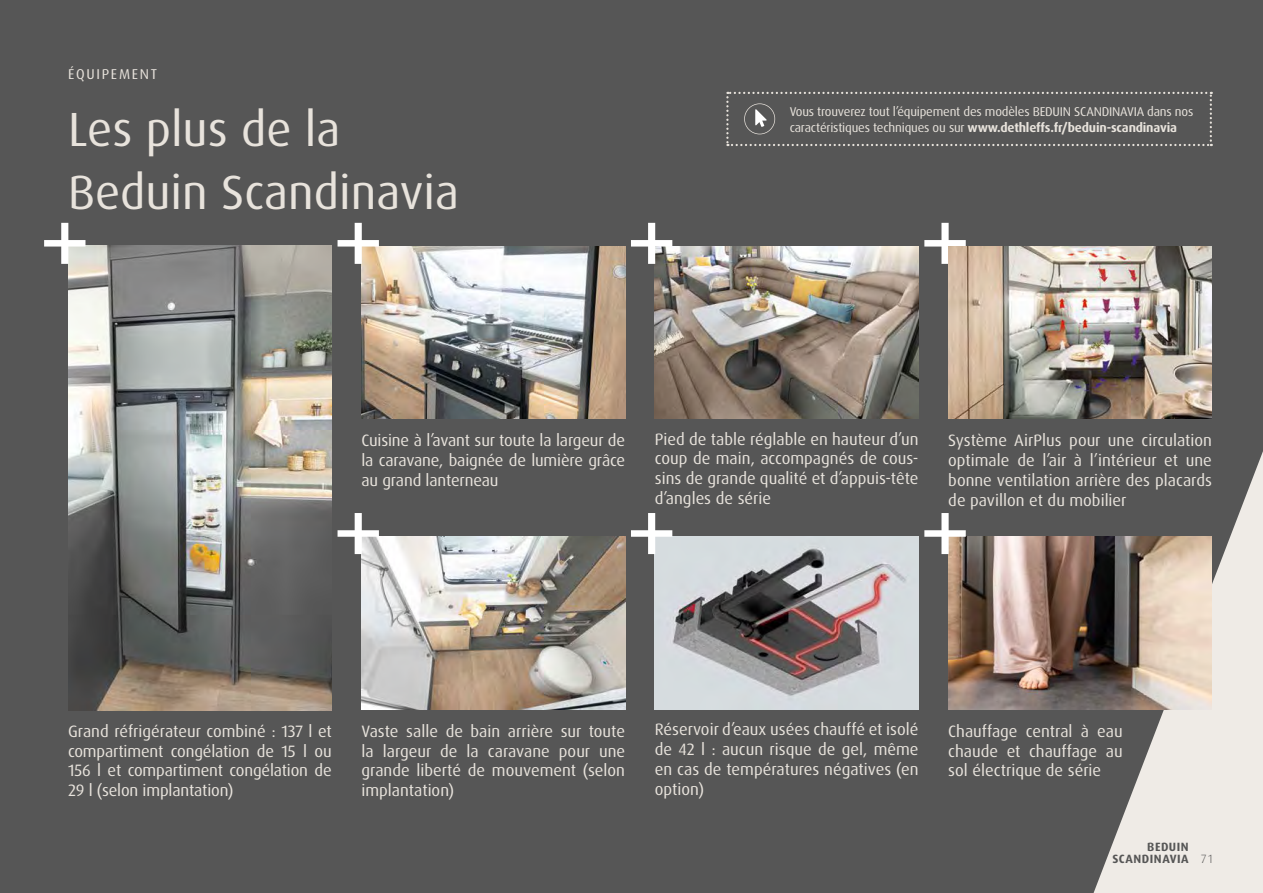
<style>
.page{position:relative;width:1263px;height:893px;background:#565656}
.page>*{position:absolute;margin:0;border:0;box-sizing:border-box;transform-origin:0 0}
.t1{font:48px/63px "Dax Pro";color:#e8e3dc}
.t2{font:16.5px/19.8px "Dax Pro";color:#e8e3dc;text-align:justify}
.t3{font:14.25px "Dax Pro";letter-spacing:.12em;color:#e8e3dc}
.t4{font:12.75px/16.5px "Dax OT";letter-spacing:-.015em;color:#e8e3dc}
.t5{font:700 12px/12px "Dax Pro";letter-spacing:.045em;color:#565656}
.s1{font-weight:700}
.s2{font-family:"Dax OT";font-weight:300}
</style>
<div class="page">
<svg style="left:1093px;top:451px;width:170px;height:442px;fill:#efebe6"></svg>
<img style="left:68px;top:246px;width:264px;height:464px">
<img style="left:361px;top:246px;width:264px;height:173px">
<img style="left:655px;top:246px;width:263px;height:173px">
<img style="left:361px;top:537px;width:264px;height:172px">
<img style="left:655px;top:537px;width:263px;height:172px">
<img style="left:948px;top:537px;width:264px;height:172px">
<svg style="left:726px;top:92px;width:486px;height:54px"></svg>
<svg style="left:44px;top:223px;width:41px;height:41px"></svg>
<svg style="left:338px;top:223px;width:41px;height:41px"></svg>
<svg style="left:631px;top:223px;width:41px;height:41px"></svg>
<svg style="left:924px;top:223px;width:42px;height:41px"></svg>
<svg style="left:338px;top:513px;width:41px;height:41px"></svg>
<svg style="left:631px;top:513px;width:41px;height:41px"></svg>
<svg style="left:924px;top:513px;width:42px;height:41px"></svg>
<img style="left:948px;top:246px;width:264px;height:173px">
<p class="t3" style="left:68px;top:65px;width:90px">ÉQUIPEMENT</p>
<h1 class="t1" style="left:68px;top:98px;width:392px">Les plus de la<br>Beduin Scandinavia</h1>
<p class="t4" style="left:790px;top:103px;width:405px">Vous trouverez tout l’équipement des modèles BEDUIN SCANDINAVIA dans nos caractéristiques techniques ou sur <span class="s1">www.dethleffs.fr/beduin-scandinavia</span></p>
<p class="t2" style="left:361px;top:431px;width:265px">Cuisine à l’avant sur toute la largeur de la caravane, baignée de lumière grâce au grand lanterneau</p>
<p class="t2" style="left:655px;top:429px;width:265px">Pied de table réglable en hauteur d’un coup de main, accompagnés de cous&shy;sins de grande qualité et d’appuis-tête d’angles de série</p>
<p class="t2" style="left:948px;top:431px;width:265px">Système AirPlus pour une circulation optimale de l’air à l’intérieur et une bonne ventilation arrière des placards de pavillon et du mobilier</p>
<p class="t2" style="left:68px;top:721px;width:265px">Grand réfrigérateur combiné : 137 l et compartiment congélation de 15 l ou 156 l et compartiment congélation de 29 l (selon implantation)</p>
<p class="t2" style="left:361px;top:721px;width:265px">Vaste salle de bain arrière sur toute la largeur de la caravane pour une grande liberté de mouvement (selon implantation)</p>
<p class="t2" style="left:655px;top:719px;width:265px">Réservoir d’eaux usées chauffé et isolé de 42 l : aucun risque de gel, même en cas de températures négatives (en option)</p>
<p class="t2" style="left:948px;top:721px;width:176px">Chauffage central à eau chaude et chauffage au sol électrique de série</p>
<p class="t5" style="left:1112px;top:841px;width:102px;text-indent:35px">BEDUIN<br>SCANDINAVIA <span class="s2">71</span></p>
</div>
